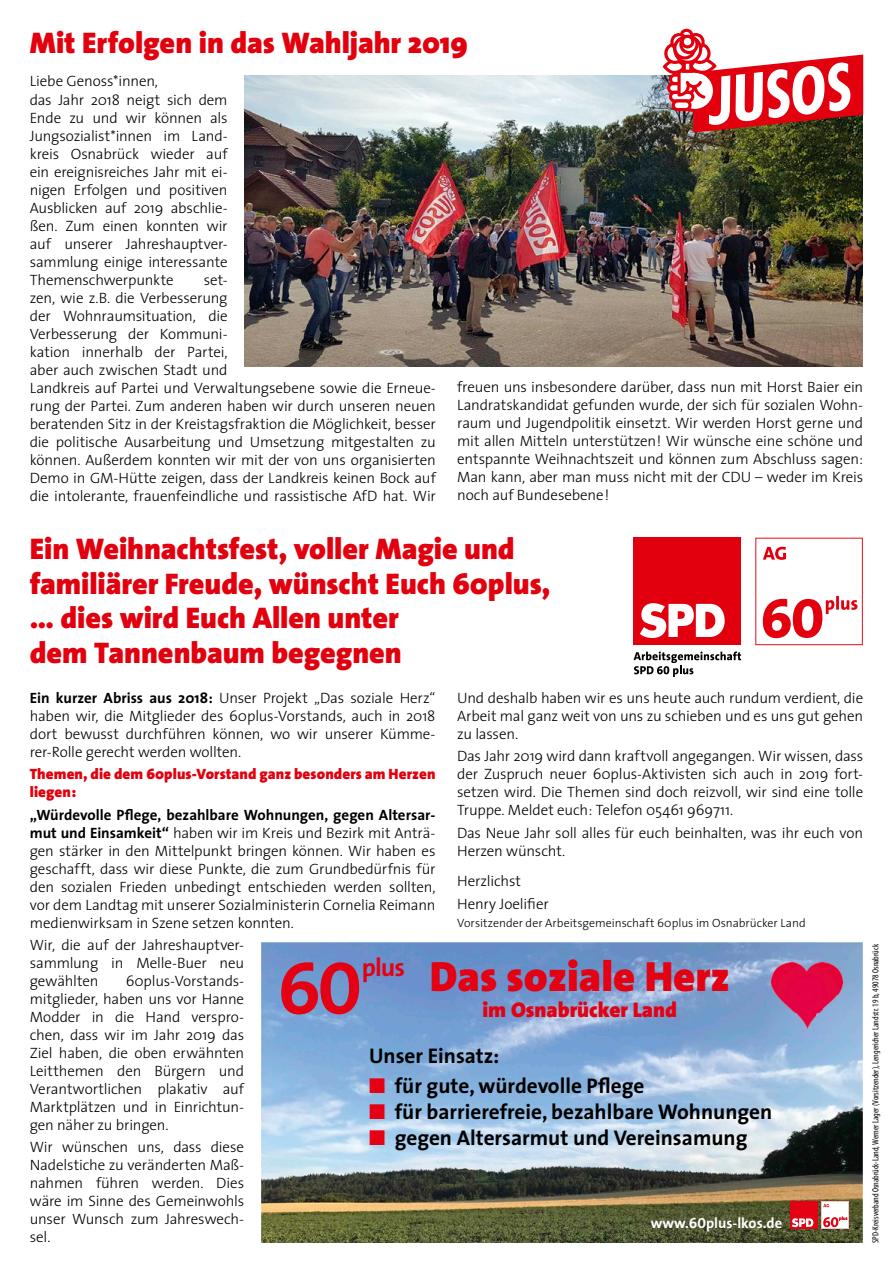
<style>
.page{position:relative;width:893px;height:1276px;background:#fff}
.page>*{position:absolute;margin:0;border:0;box-sizing:border-box;transform-origin:0 0}
.t1{font:75px "The Mix Bold Caps";color:#e30113}
.t2{font:900 42.6px "The Sans";color:#e30113}
.t3{font:900 30px/34.5px "The Sans";color:#e2000e}
.t4{font:700 21.3px "The Sans";color:#000}
.t5{font:900 21.3px "The Sans";color:#e30113}
.t6{font:300 15px/18px "The Sans";letter-spacing:-.015em;color:#000;text-align:justify}
.t7{font:900 15px/18px "The Sans";letter-spacing:.005em;color:#e2000e}
.t8{font:700 14.7px "The Sans";color:#fff}
.t9{font:300 12px "The Sans";color:#000}
.t10{font:condensed 9px "Myriad Pro";color:#000}
.s1{font-weight:700}
.s2{color:#e30113}
.s3{font-family:"The Mix Bold Caps";font-weight:400}
</style>
<div class="page">
<img style="left:245px;top:75px;width:618px;height:292px">
<img style="left:261px;top:942px;width:602px;height:301px">
<div style="left:790px;top:1201px;width:28px;height:28px;background:#e30113"></div>
<svg style="left:792px;top:1218px;width:21px;height:9px"></svg>
<svg style="left:821px;top:1201px;width:28px;height:28px"></svg>
<img style="left:772px;top:962px;width:70px;height:66px">
<svg style="left:663px;top:29px;width:200px;height:104px"></svg>
<div style="left:634px;top:538px;width:107px;height:107px;background:#e2000e"></div>
<svg style="left:640px;top:603px;width:85px;height:35px"></svg>
<svg style="left:755px;top:538px;width:108px;height:107px"></svg>
<svg style="left:634px;top:651px;width:107px;height:26px"></svg>
<h3 class="t3" style="left:30px;top:25px;width:439px">Mit Erfolgen in das Wahljahr 2019</h3>
<p class="t6" style="left:30px;top:72px;width:199px;text-align:left">Liebe Genoss*innen,<br>das Jahr 2018 neigt sich dem<br>Ende zu und wir können als<br>Jungsozialist*innen im Land&shy;kreis Osnabrück wieder auf ein ereignisreiches Jahr mit ei&shy;nigen Erfolgen und positiven<br>Ausblicken auf 2019 abschlie&shy;ßen. Zum einen konnten wir auf unserer Jahreshauptver&shy;sammlung einige interessante<br>Themenschwerpunkte</p>
<p class="t6" style="left:30px;top:270px;width:408px;text-align:left;text-indent:174px">set-<br>zen, wie z.B. die Verbesserung<br>der Wohnraumsituation, die<br>Verbesserung der Kommuni-<br>kation innerhalb der Partei,<br>aber auch zwischen Stadt und<br>Landkreis auf Partei und Verwaltungsebene sowie die Erneue&shy;rung der Partei. Zum anderen haben wir durch unseren neuen beratenden Sitz in der Kreistagsfraktion die Möglichkeit, besser die politische Ausarbeitung und Umsetzung mitgestalten zu können. Außerdem konnten wir mit der von uns organisierten Demo in GM-Hütte zeigen, dass der Landkreis keinen Bock auf die intolerante, frauenfeindliche und rassistische AfD hat. Wir</p>
<p class="t6" style="left:457px;top:377px;width:408px">freuen uns insbesondere darüber, dass nun mit Horst Baier ein Landratskandidat gefunden wurde, der sich für sozialen Wohn&shy;raum und Jugendpolitik einsetzt. Wir werden Horst gerne und mit allen Mitteln unterstützen! Wir wünsche eine schöne und entspannte Weihnachtszeit und können zum Abschluss sagen:<br>Man kann, aber man muss nicht mit der CDU – weder im Kreis noch auf Bundesebene!</p>
<h3 class="t3" style="left:30px;top:531px;width:522px">Ein Weihnachtsfest, voller Magie und familiärer Freude, wünscht Euch 60plus, … dies wird Euch Allen unter<br>dem Tannenbaum begegnen</h3>
<p class="t6" style="left:457px;top:688px;width:408px">Und deshalb haben wir es uns heute auch rundum verdient, die Arbeit mal ganz weit von uns zu schieben und es uns gut gehen zu lassen.</p>
<p class="t6" style="left:457px;top:747px;width:408px">Das Jahr 2019 wird dann kraftvoll angegangen. Wir wissen, dass der Zuspruch neuer 60plus-Aktivisten sich auch in 2019 fort&shy;setzen wird. Die Themen sind doch reizvoll, wir sind eine tolle Truppe. Meldet euch: Telefon 05461 969711.</p>
<p class="t6" style="left:457px;top:823px;width:408px">Das Neue Jahr soll alles für euch beinhalten, was ihr euch von<br>Herzen wünscht.</p>
<p class="t6" style="left:457px;top:870px;width:93px;line-height:22.2px">Herzlichst<br>Henry Joelifier</p>
<p class="t9" style="left:457px;top:913px;width:350px">Vorsitzender der Arbeitsgemeinschaft 60plus im Osnabrücker Land</p>
<p class="t6" style="left:30px;top:688px;width:407px"><span class="s1">Ein kurzer Abriss aus 2018:</span> Unser Projekt „Das soziale Herz“ haben wir, die Mitglieder des 60plus-Vorstands, auch in 2018 dort bewusst durchführen können, wo wir unserer Kümme&shy;rer-Rolle gerecht werden wollten.</p>
<p class="t7" style="left:30px;top:765px;width:407px">Themen, die dem 60plus-Vorstand ganz besonders am Herzen liegen:</p>
<p class="t6" style="left:30px;top:805px;width:407px"><span class="s1">„Würdevolle Pflege, bezahlbare Wohnungen, gegen Altersar&shy;mut und Einsamkeit“</span> haben wir im Kreis und Bezirk mit Anträ&shy;gen stärker in den Mittelpunkt bringen können. Wir haben es geschafft, dass wir diese Punkte, die zum Grundbedürfnis für den sozialen Frieden unbedingt entschieden werden sollten, vor dem Landtag mit unserer Sozialministerin Cornelia Reimann medienwirksam in Szene setzen konnten.</p>
<p class="t6" style="left:30px;top:935px;width:216px">Wir, die auf der Jahreshauptver&shy;sammlung in Melle-Buer neu gewählten</p>
<h1 class="t1" style="left:277px;top:925px;width:86px">60</h1>
<h2 class="t2" style="left:362px;top:940px;width:369px"><sup>plus</sup> Das soziale Herz</h2>
<p class="t6" style="left:30px;top:971px;width:216px;text-indent:96px">60plus-Vorstands&shy;mitglieder, haben uns vor Hanne Modder in die Hand verspro&shy;chen, dass wir im Jahr 2019 das Ziel haben, die oben erwähnten Leitthemen den Bürgern und Verantwortlichen plakativ auf Marktplätzen und in Einrichtun&shy;gen näher zu bringen.</p>
<p class="t6" style="left:30px;top:1137px;width:216px">Wir wünschen uns, dass diese Nadelstiche zu veränderten Maß&shy;nahmen führen werden. Dies wäre im Sinne des Gemeinwohls unser Wunsch zum Jahreswech&shy;sel.</p>
<h3 class="t5" style="left:482px;top:992px;width:196px">im Osnabrücker Land</h3>
<h3 class="t4" style="left:369px;top:1038px;width:132px">Unser Einsatz:</h3>
<h3 class="t4" style="left:369px;top:1068px;width:277px"><span class="s2">■</span> für gute, würdevolle Pflege</h3>
<h3 class="t4" style="left:369px;top:1094px;width:405px"><span class="s2">■</span> für barrierefreie, bezahlbare Wohnungen</h3>
<h3 class="t4" style="left:369px;top:1119px;width:380px"><span class="s2">■</span> gegen Altersarmut und Vereinsamung</h3>
<p class="t8" style="left:651px;top:1210px;width:133px">www.6<span class="s3">0</span>plus-lkos.de</p>
<p class="t10" style="left:871px;top:1243px;width:300px;rotate:-90deg">SPD-Kreisverband Osnabrück-Land, Werner Lager (Vorsitzender), Lengericher Landstr. 19 b, 49078 Osnabrück</p>
</div>
